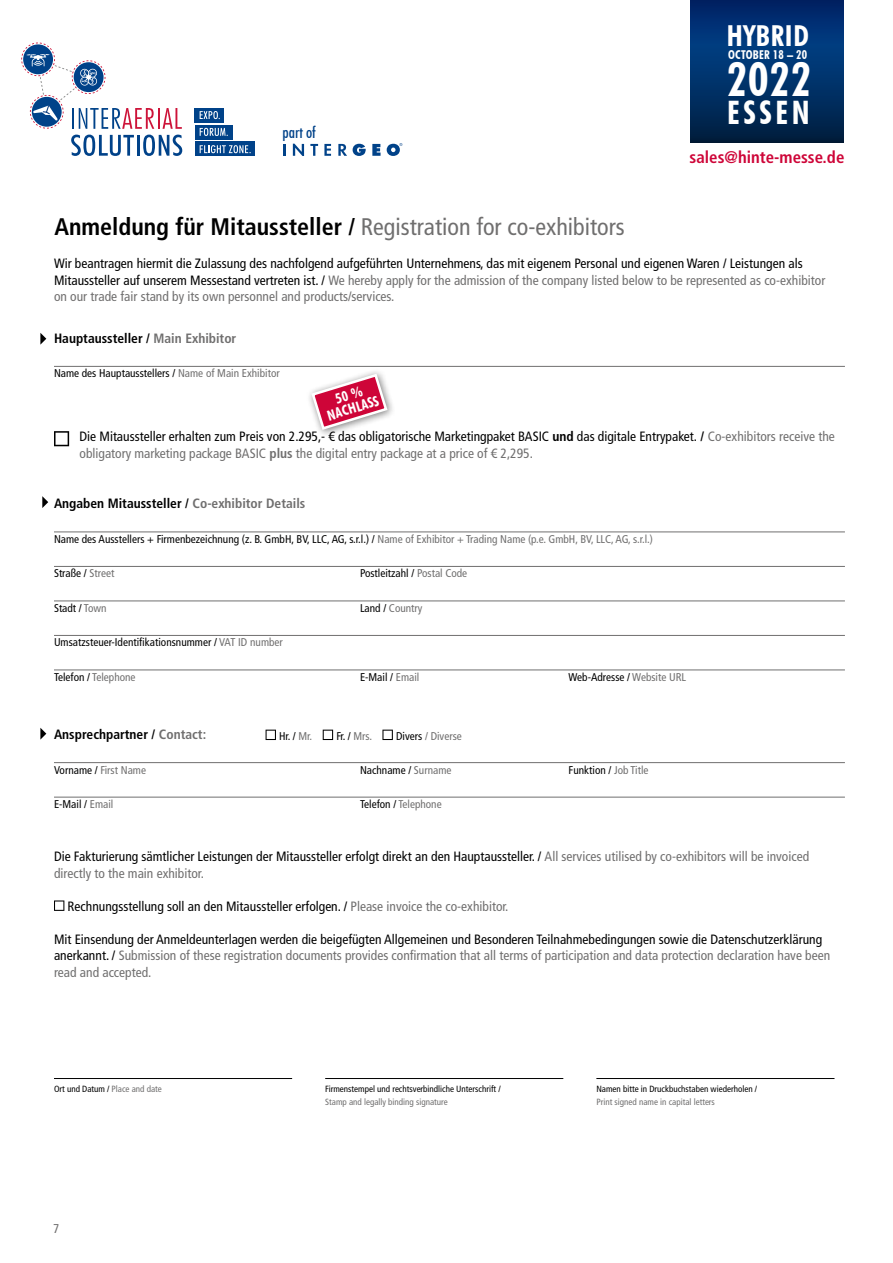
<style>
.page{position:relative;width:893px;height:1263px;background:#fff}
.page>*{position:absolute;margin:0;border:0;box-sizing:border-box;transform-origin:0 0}
.t1{font:700 condensed 46.35px "Futura BT";color:#fff}
.t2{font:700 condensed 32.4px "Futura BT";letter-spacing:.11em;color:#fff}
.t3{font:700 condensed 28.95px "Futura BT";letter-spacing:.03em;color:#fff}
.t4{font:condensed 24px "Frutiger LT Std";color:#706f6f}
.t5{font:700 condensed 16.8px "Frutiger LT Std";color:#ce0538}
.t6{font:500 condensed 16.05px "Futura BT";color:#004289}
.t7{font:700 condensed 14.1px/13.6px "Futura BT";color:#fff;text-align:center}
.t8{font:condensed 13.5px/16.5px "Frutiger LT Std";color:#000}
.t9{font:condensed 13.5px/16.5px "Frutiger LT Std";color:#706f6f}
.t10{font:700 condensed 13.5px "Frutiger LT Std";color:#000}
.t11{font:condensed 12.75px "Frutiger LT Std";color:#706f6f}
.t12{font:700 condensed 12.15px "Futura BT";letter-spacing:.02em;color:#fff}
.t13{font:condensed 11.25px "Frutiger LT Std";color:#000}
.t14{font:condensed 11.25px "Frutiger LT Std";color:#706f6f}
.t15{font:condensed 9px "Frutiger LT Std";color:#000}
.t16{font:condensed 9px "Frutiger LT Std";color:#706f6f}
.s1{font-weight:700;color:#000}
.s2{color:#706f6f}
.s3{font-weight:700}
.s4{font-weight:700;color:#706f6f}
.s5{color:#000}
</style>
<div class="page">
<svg style="left:71px;top:135px;width:63px;height:21px"></svg>
<hr style="left:137px;top:135px;width:2px;height:21px;background:#004289">
<svg style="left:143px;top:135px;width:39px;height:21px"></svg>
<svg style="left:21px;top:43px;width:161px;height:86px"></svg>
<div style="left:195px;top:108px;width:29px;height:14px;background:#004289"></div>
<div style="left:195px;top:125px;width:37px;height:14px;background:#004289"></div>
<div style="left:195px;top:142px;width:59px;height:14px;background:#004289"></div>
<svg style="left:200px;top:111px;width:20px;height:8px"></svg>
<svg style="left:200px;top:128px;width:28px;height:8px"></svg>
<svg style="left:200px;top:145px;width:51px;height:8px"></svg>
<svg style="left:283px;top:144px;width:3px;height:12px"></svg>
<svg style="left:293px;top:144px;width:11px;height:12px"></svg>
<svg style="left:310px;top:144px;width:8px;height:12px"></svg>
<svg style="left:324px;top:144px;width:7px;height:12px"></svg>
<svg style="left:338px;top:144px;width:9px;height:12px"></svg>
<svg style="left:353px;top:144px;width:13px;height:12px"></svg>
<svg style="left:372px;top:144px;width:9px;height:12px"></svg>
<svg style="left:387px;top:143px;width:15px;height:13px"></svg>
<div style="left:690px;top:0;width:154px;height:44px;background:#002668"></div>
<svg style="left:690px;top:21px;width:154px;height:121px;background:#002f66"></svg>
<svg style="left:54px;top:900px;width:10px;height:11px"></svg>
<hr style="left:54px;top:366px;width:791px;height:1px;background:#706f6f">
<svg style="left:40px;top:333px;width:6px;height:12px"></svg>
<hr style="left:54px;top:1078px;width:238px;height:1px;background:#000">
<hr style="left:325px;top:1078px;width:238px;height:1px;background:#000">
<hr style="left:596px;top:1078px;width:238px;height:1px;background:#000">
<hr style="left:54px;top:762px;width:791px;height:1px;background:#706f6f">
<hr style="left:54px;top:797px;width:791px;height:1px;background:#706f6f">
<svg style="left:40px;top:728px;width:6px;height:12px"></svg>
<svg style="left:266px;top:730px;width:10px;height:10px"></svg>
<svg style="left:323px;top:730px;width:10px;height:10px"></svg>
<svg style="left:382px;top:730px;width:11px;height:10px"></svg>
<hr style="left:54px;top:531px;width:791px;height:1px;background:#706f6f">
<hr style="left:54px;top:566px;width:791px;height:1px;background:#706f6f">
<hr style="left:54px;top:600px;width:791px;height:1px;background:#706f6f">
<hr style="left:54px;top:635px;width:791px;height:1px;background:#706f6f">
<hr style="left:54px;top:669px;width:791px;height:1px;background:#706f6f">
<svg style="left:42px;top:496px;width:6px;height:12px"></svg>
<svg style="left:54px;top:431px;width:15px;height:15px"></svg>
<div style="left:306px;top:368px;width:90px;height:70px;background:#000;opacity:.5"></div>
<svg style="left:310px;top:372px;width:79px;height:59px"></svg>
<p class="t6" style="left:282px;top:122px;width:35px">part of</p>
<h3 class="t4" style="left:54px;top:213px;width:572px"><span class="s1">Anmeldung für Mitaussteller /</span> Registration for co-exhibitors</h3>
<h3 class="t3" style="left:727px;top:18px;width:84px">HYBRID</h3>
<h1 class="t1" style="left:727px;top:52px;width:86px">2022</h1>
<p class="t12" style="left:728px;top:48px;width:81px">OCTOBER 18 – 20</p>
<h2 class="t2" style="left:727px;top:93px;width:84px">ESSEN</h2>
<p class="t5" style="left:690px;top:148px;width:156px">sales@hinte-messe.de</p>
<p class="t8" style="left:54px;top:256px;width:773px">Wir beantragen hiermit die Zulassung des nachfolgend aufgeführten Unternehmens, das mit eigenem Personal und eigenen Waren / Leistungen als<br>Mitaussteller auf unserem Messestand vertreten ist. / <span class="s2">We hereby apply for the admission of the company listed below to be represented as co-exhibitor on our trade fair stand by its own personnel and products/services.</span></p>
<p class="t10" style="left:54px;top:330px;width:184px">Hauptaussteller / <span class="s2">Main Exhibitor</span></p>
<p class="t13" style="left:54px;top:367px;width:227px">Name des Hauptausstellers / <span class="s2">Name of Main Exhibitor</span></p>
<p class="t7" style="left:322px;top:396px;width:55px;rotate:-17deg">50 %<br>NACHLASS</p>
<p class="t8" style="left:80px;top:428px;width:757px">Die Mitaussteller erhalten zum Preis von 2.295,- € das obligatorische Marketingpaket BASIC <span class="s3">und</span> das digitale Entrypaket. <span class="s3">/</span> <span class="s2">Co-exhibitors receive the obligatory marketing package BASIC</span> <span class="s4">plus</span> <span class="s2">the digital entry package at a price of € 2,295.</span></p>
<p class="t10" style="left:54px;top:496px;width:253px">Angaben Mitaussteller / <span class="s2">Co-exhibitor Details</span></p>
<p class="t13" style="left:54px;top:532px;width:601px">Name des Ausstellers + Firmenbezeichnung (z. B. GmbH, BV, LLC, AG, s.r.l.) / <span class="s2">Name of Exhibitor + Trading Name (p.e. GmbH, BV, LLC, AG, s.r.l.)</span></p>
<p class="t13" style="left:54px;top:567px;width:62px">Straße / <span class="s2">Street</span></p>
<p class="t13" style="left:360px;top:567px;width:109px">Postleitzahl / <span class="s2">Postal Code</span></p>
<p class="t13" style="left:54px;top:601px;width:54px">Stadt / <span class="s2">Town</span></p>
<p class="t14" style="left:360px;top:601px;width:64px"><span class="s5">Land /</span> Country</p>
<p class="t13" style="left:54px;top:636px;width:230px">Umsatzsteuer-Identifikationsnummer / <span class="s2">VAT ID number</span></p>
<p class="t14" style="left:54px;top:670px;width:83px"><span class="s5">Telefon /</span> Telephone</p>
<p class="t13" style="left:360px;top:670px;width:61px">E-Mail / <span class="s2">Email</span></p>
<p class="t13" style="left:568px;top:670px;width:119px">Web-Adresse / <span class="s2">Website URL</span></p>
<p class="t10" style="left:54px;top:726px;width:154px">Ansprechpartner / <span class="s2">Contact:</span></p>
<p class="t14" style="left:54px;top:763px;width:94px"><span class="s5">Vorname /</span> First Name</p>
<p class="t13" style="left:360px;top:763px;width:93px">Nachname / <span class="s2">Surname</span></p>
<p class="t13" style="left:568px;top:763px;width:81px">Funktion / <span class="s2">Job Title</span></p>
<p class="t13" style="left:54px;top:798px;width:61px">E-Mail / <span class="s2">Email</span></p>
<p class="t14" style="left:360px;top:798px;width:83px"><span class="s5">Telefon /</span> Telephone</p>
<p class="t13" style="left:279px;top:729px;width:35px">Hr. / <span class="s2">Mr.</span></p>
<p class="t13" style="left:336px;top:729px;width:37px">Fr. / <span class="s2">Mrs.</span></p>
<p class="t14" style="left:396px;top:729px;width:67px"><span class="s5">Divers</span> / Diverse</p>
<p class="t8" style="left:54px;top:848px;width:757px">Die Fakturierung sämtlicher Leistungen der Mitaussteller erfolgt direkt an den Hauptaussteller. / <span class="s2">All services utilised by co-exhibitors will be invoiced directly to the main exhibitor.</span></p>
<p class="t8" style="left:68px;top:898px;width:442px">Rechnungsstellung soll an den Mitaussteller erfolgen. / <span class="s2">Please invoice the co-exhibitor.</span></p>
<p class="t9" style="left:54px;top:931px;width:778px"><span class="s5">Mit Einsendung der Anmeldeunterlagen werden die beigefügten Allgemeinen und Besonderen Teilnahmebedingungen sowie die Datenschutzerklärung anerkannt. /</span> Submission of these registration documents provides confirmation that all terms of participation and data protection declaration have been read and accepted.</p>
<p class="t15" style="left:54px;top:1083px;width:109px">Ort und Datum / <span class="s2">Place and date</span></p>
<p class="t15" style="left:325px;top:1083px;width:177px">Firmenstempel und rechtsverbindliche Unterschrift /</p>
<p class="t16" style="left:325px;top:1097px;width:124px">Stamp and legally binding signature</p>
<p class="t11" style="left:53px;top:1221px;width:8px">7</p>
<p class="t15" style="left:596px;top:1083px;width:162px">Namen bitte in Druckbuchstaben wiederholen /</p>
<p class="t16" style="left:596px;top:1097px;width:120px">Print signed name in capital letters</p>
</div>
